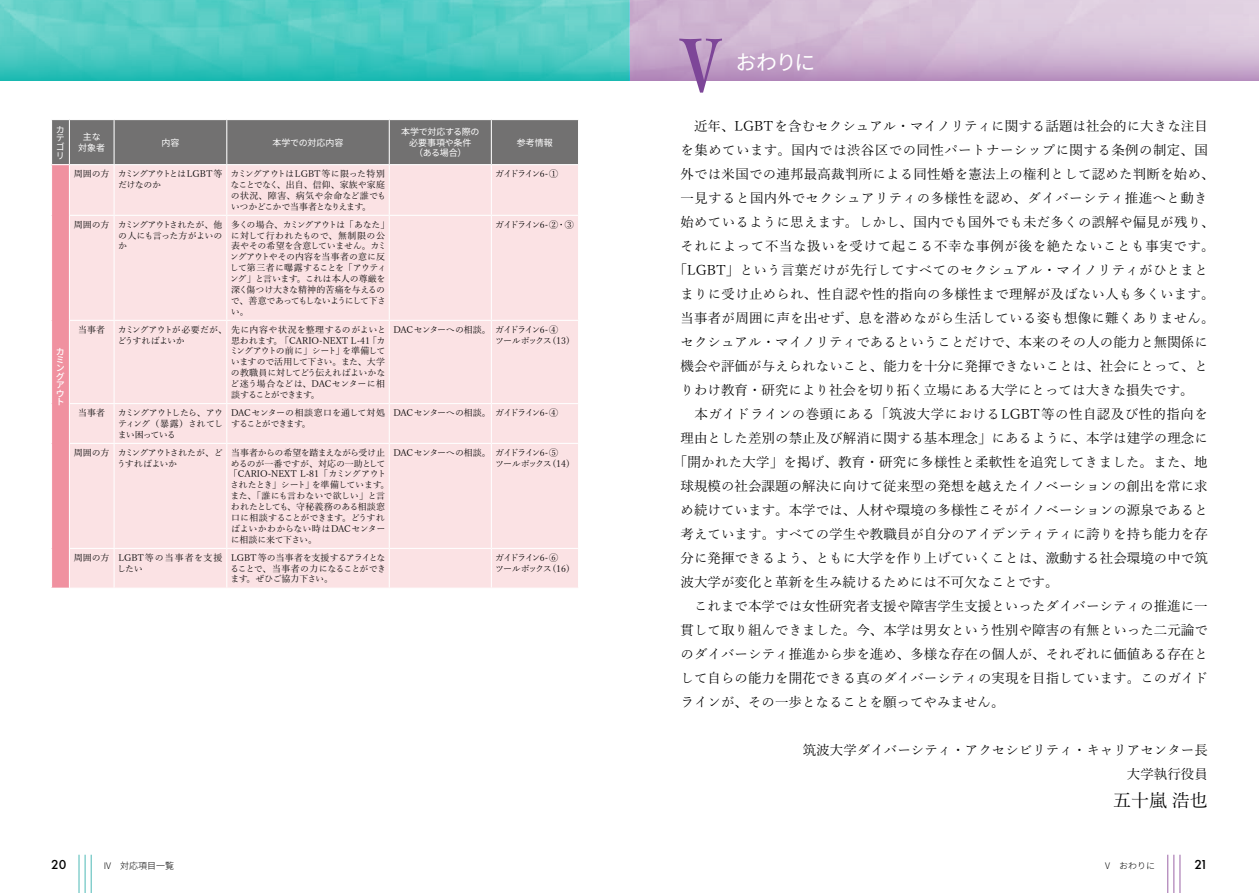
<style>
.page{position:relative;width:1259px;height:893px;background:#fff}
.page>*{position:absolute;margin:0;border:0;box-sizing:border-box;transform-origin:0 0}
.t1{font:condensed 75px "Mauritius";color:#7d4698}
.t2{font:21px "Source Han Sans JP";color:#fff}
.t3{font:18px "Yu Min Pr 6 N";color:#000}
.t4{font:13.5px/24px "Yu Min Pr 6 N";color:#000;text-align:right}
.t5{font:13.5px "Yu Min Pr 6 N";letter-spacing:.03em;color:#000}
.t6{font:13.5px "Yu Min Pr 6 N";letter-spacing:.02em;color:#000}
.t7{font:13.5px "Yu Min Pr 6 N";letter-spacing:.045em;color:#000}
.t8{font:500 13.5px "Futura PT";color:#000}
.t9{font:9px/10.8px "Yu Min Pr 6 N";letter-spacing:-.045em;color:#000}
.t10{font:9px/10.8px "Yu Min Pr 6 N";letter-spacing:-.015em;color:#000}
.t11{font:9px/10.8px "Yu Min Pr 6 N";letter-spacing:-.085em;color:#000}
.t12{font:9px/10.8px "Yu Min Pr 6 N";letter-spacing:-.075em;color:#000;text-align:center}
.t13{font:9px/8.7px "Source Han Sans JP";color:#fff;text-align:justify}
.t14{font:9px/10.8px "Source Han Sans JP";letter-spacing:-.03em;color:#fff;text-align:center}
.t15{font:9px "Yu Min Pr 6 N";letter-spacing:-.175em;color:#000}
.t16{font:9px/10.8px "Yu Min Pr 6 N";letter-spacing:-.15em;color:#000}
.t17{font:9px/10.8px "Yu Min Pr 6 N";letter-spacing:.02em;color:#000}
.t18{font:300 9px "Source Han Sans JP";color:#000}
.t19{font:500 9px/8.4px "Source Han Sans JP";color:#fff}
</style>
<div class="page">
<hr style="left:1167px;top:855px;width:1px;height:38px;background:#a675b0">
<hr style="left:1173px;top:855px;width:1px;height:38px;background:#a675b0">
<hr style="left:1179px;top:855px;width:1px;height:38px;background:#a675b0">
<hr style="left:78px;top:855px;width:2px;height:38px;background:#61c1be">
<hr style="left:85px;top:855px;width:1px;height:38px;background:#61c1be">
<hr style="left:91px;top:855px;width:1px;height:38px;background:#61c1be">
<div style="left:52px;top:165px;width:17px;height:423px;background:#f091a0"></div>
<div style="left:70px;top:165px;width:508px;height:423px;background:#fbe2e4"></div>
<div style="left:51px;top:119px;width:527px;height:46px;background:#727171"></div>
<hr style="left:69px;top:164px;width:45px;height:1px;background:#fff">
<hr style="left:114px;top:164px;width:113px;height:1px;background:#fff">
<hr style="left:227px;top:164px;width:162px;height:1px;background:#fff">
<hr style="left:389px;top:164px;width:102px;height:1px;background:#fff">
<hr style="left:491px;top:164px;width:88px;height:1px;background:#fff">
<hr style="left:114px;top:165px;width:1px;height:50px;background:#fff">
<hr style="left:226px;top:165px;width:1px;height:50px;background:#fff">
<hr style="left:389px;top:165px;width:1px;height:50px;background:#fff">
<hr style="left:491px;top:165px;width:1px;height:50px;background:#fff">
<hr style="left:69px;top:215px;width:45px;height:1px;background:#fff">
<hr style="left:114px;top:215px;width:113px;height:1px;background:#fff">
<hr style="left:114px;top:216px;width:1px;height:104px;background:#fff">
<hr style="left:227px;top:215px;width:162px;height:1px;background:#fff">
<hr style="left:226px;top:216px;width:1px;height:104px;background:#fff">
<hr style="left:389px;top:215px;width:102px;height:1px;background:#fff">
<hr style="left:389px;top:216px;width:1px;height:104px;background:#fff">
<hr style="left:491px;top:215px;width:88px;height:1px;background:#fff">
<hr style="left:491px;top:216px;width:1px;height:104px;background:#fff">
<hr style="left:69px;top:320px;width:45px;height:1px;background:#fff">
<hr style="left:114px;top:320px;width:113px;height:1px;background:#fff">
<hr style="left:114px;top:321px;width:1px;height:82px;background:#fff">
<hr style="left:227px;top:320px;width:162px;height:1px;background:#fff">
<hr style="left:226px;top:321px;width:1px;height:82px;background:#fff">
<hr style="left:389px;top:320px;width:102px;height:1px;background:#fff">
<hr style="left:389px;top:321px;width:1px;height:82px;background:#fff">
<hr style="left:491px;top:320px;width:88px;height:1px;background:#fff">
<hr style="left:491px;top:321px;width:1px;height:82px;background:#fff">
<hr style="left:69px;top:403px;width:45px;height:1px;background:#fff">
<hr style="left:114px;top:403px;width:113px;height:1px;background:#fff">
<hr style="left:114px;top:404px;width:1px;height:39px;background:#fff">
<hr style="left:227px;top:403px;width:162px;height:1px;background:#fff">
<hr style="left:226px;top:404px;width:1px;height:39px;background:#fff">
<hr style="left:389px;top:403px;width:102px;height:1px;background:#fff">
<hr style="left:389px;top:404px;width:1px;height:39px;background:#fff">
<hr style="left:491px;top:403px;width:88px;height:1px;background:#fff">
<hr style="left:491px;top:404px;width:1px;height:39px;background:#fff">
<hr style="left:69px;top:443px;width:45px;height:1px;background:#fff">
<hr style="left:114px;top:443px;width:113px;height:1px;background:#fff">
<hr style="left:114px;top:444px;width:1px;height:104px;background:#fff">
<hr style="left:227px;top:443px;width:162px;height:1px;background:#fff">
<hr style="left:226px;top:444px;width:1px;height:104px;background:#fff">
<hr style="left:389px;top:443px;width:102px;height:1px;background:#fff">
<hr style="left:389px;top:444px;width:1px;height:104px;background:#fff">
<hr style="left:491px;top:443px;width:88px;height:1px;background:#fff">
<hr style="left:491px;top:444px;width:1px;height:104px;background:#fff">
<hr style="left:69px;top:548px;width:45px;height:1px;background:#fff">
<hr style="left:114px;top:548px;width:113px;height:1px;background:#fff">
<hr style="left:114px;top:549px;width:1px;height:39px;background:#fff">
<hr style="left:227px;top:548px;width:162px;height:1px;background:#fff">
<hr style="left:226px;top:549px;width:1px;height:39px;background:#fff">
<hr style="left:389px;top:548px;width:102px;height:1px;background:#fff">
<hr style="left:389px;top:549px;width:1px;height:39px;background:#fff">
<hr style="left:491px;top:548px;width:88px;height:1px;background:#fff">
<hr style="left:491px;top:549px;width:1px;height:39px;background:#fff">
<svg style="left:0;top:0;width:629px;height:81px;background:#4cc9c1"></svg>
<svg style="left:629px;top:0;width:630px;height:81px;background:#ceb6d2"></svg>
<p class="t13" style="left:56px;top:125px;width:10px">カテゴリ</p>
<p class="t13" style="left:78px;top:132px;width:28px;line-height:10.8px;text-align:center">主な対象者</p>
<p class="t13" style="left:161px;top:138px;width:19px">内容</p>
<p class="t13" style="left:272px;top:138px;width:72px">本学での対応内容</p>
<p class="t14" style="left:401px;top:126px;width:80px">本学で対応する際の必要事項や条件<br>（ある場合）</p>
<p class="t13" style="left:517px;top:138px;width:37px">参考情報</p>
<p class="t19" style="left:56px;top:347px;width:10px">カミングアウト</p>
<p class="t9" style="left:118px;top:167px;width:106px;text-indent:-44px">周囲の方 カミングアウトとはLGBT等だけなのか</p>
<p class="t10" style="left:230px;top:167px;width:157px">カミングアウトはLGBT等に限った特別なことでなく、出自、信仰、家族や家庭の状況、障害、病気や余命など誰でもいつかどこかで当事者となりえます。</p>
<p class="t15" style="left:495px;top:165px;width:65px">ガイドライン6- ①</p>
<p class="t9" style="left:118px;top:218px;width:106px;text-align:justify;text-indent:-44px">周囲の方 カミングアウトされたが、他の人にも言った方がよいのか</p>
<p class="t9" style="left:230px;top:218px;width:161px">多くの場合、カミングアウトは「あなた」に対して行われたもので、無制限の公表やその希望を含意していません。カミングアウトやその内容を当事者の意に反して第三者に曝露することを「アウティング」と言います。これは本人の尊厳を深く傷つけ大きな精神的苦痛を与えるので、善意であってもしないようにして下さい。</p>
<p class="t15" style="left:495px;top:216px;width:80px">ガイドライン6-②・③</p>
<p class="t9" style="left:78px;top:323px;width:29px">当事者</p>
<p class="t10" style="left:118px;top:323px;width:270px">カミングアウトが必要だが、先に内容や状況を整理するのがよいとどうすればよいか</p>
<p class="t11" style="left:495px;top:323px;width:76px;text-indent:-101px">DACセンターへの相談。ガイドライン6-④<br>ツールボックス(13)</p>
<p class="t9" style="left:229px;top:334px;width:158px;text-align:justify">思われます。「CARIO-NEXT L-41 「カミングアウトの前に」シート」を準備していますので活用して下さい。また、大学の教職員に対してどう伝えればよいかなど迷う場合などは、DACセンターに相談することができます。</p>
<p class="t9" style="left:78px;top:406px;width:28px">当事者</p>
<p class="t9" style="left:118px;top:406px;width:107px;text-align:justify">カミングアウトしたら、アウティング（暴露）されてしまい困っている</p>
<p class="t9" style="left:231px;top:406px;width:155px">DACセンターの相談窓口を通して対処することができます。</p>
<p class="t11" style="left:393px;top:406px;width:166px">DACセンターへの相談。ガイドライン6-④</p>
<p class="t12" style="left:74px;top:446px;width:150px">周囲の方 カミングアウトされたが、どうすればよいか</p>
<p class="t9" style="left:229px;top:446px;width:162px">当事者からの希望を踏まえながら受け止めるのが一番ですが、対応の一助として「CARIO-NEXT L-81「カミングアウトされたとき」シート」を準備しています。また、「誰にも言わないで欲しい」と言われたとしても、守秘義務のある相談窓口に相談することができます。どうすればよいかわからない時はDACセンターに相談に来て下さい。</p>
<p class="t11" style="left:495px;top:446px;width:76px;text-indent:-101px">DACセンターへの相談。ガイドライン6-⑤<br>ツールボックス(14)</p>
<p class="t17" style="left:117px;top:551px;width:107px;text-indent:-43px">周囲の方 LGBT等の当事者を支援したい</p>
<p class="t9" style="left:230px;top:551px;width:158px;text-align:justify">LGBT等の当事者を支援するアライとなることで、当事者の力になることができます。ぜひご協力下さい。</p>
<p class="t16" style="left:495px;top:551px;width:76px">ガイドライン6- ⑥<br>ツールボックス(16)</p>
<h1 class="t1" style="left:680px;top:18px;width:43px">V</h1>
<h2 class="t2" style="left:735px;top:50px;width:81px">おわりに</h2>
<p class="t4" style="left:680px;top:113px;width:529px">　近年、LGBTを含むセクシュアル・マイノリティに関する話題は社会的に大きな注目</p>
<p class="t5" style="left:680px;top:137px;width:529px">を集めています。国内では渋谷区での同性パートナーシップに関する条例の制定、国</p>
<p class="t4" style="left:680px;top:161px;width:535px">外では米国での連邦最高裁判所による同性婚を憲法上の権利として認めた判断を始め、</p>
<p class="t5" style="left:680px;top:186px;width:529px">一見すると国内外でセクシュアリティの多様性を認め、ダイバーシティ推進へと動き</p>
<p class="t4" style="left:680px;top:209px;width:536px">始めているように思えます。しかし、国内でも国外でも未だ多くの誤解や偏見が残り、</p>
<p class="t7" style="left:680px;top:234px;width:535px">それによって不当な扱いを受けて起こる不幸な事例が後を絶たないことも事実です。</p>
<p class="t6" style="left:674px;top:258px;width:535px">「LGBT」という言葉だけが先行してすべてのセクシュアル・マイノリティがひとまと</p>
<p class="t4" style="left:680px;top:281px;width:535px">まりに受け止められ、性自認や性的指向の多様性まで理解が及ばない人も多くいます。</p>
<p class="t4" style="left:680px;top:305px;width:535px">当事者が周囲に声を出せず、息を潜めながら生活している姿も想像に難くありません。</p>
<p class="t4" style="left:680px;top:329px;width:529px">セクシュアル・マイノリティであるということだけで、本来のその人の能力と無関係に</p>
<p class="t4" style="left:680px;top:353px;width:529px">機会や評価が与えられないこと、能力を十分に発揮できないことは、社会にとって、と</p>
<p class="t4" style="left:680px;top:377px;width:515px">りわけ教育・研究により社会を切り拓く立場にある大学にとっては大きな損失です。</p>
<p class="t5" style="left:680px;top:402px;width:529px">　本ガイドラインの巻頭にある「筑波大学におけるLGBT等の性自認及び性的指向を</p>
<p class="t4" style="left:680px;top:425px;width:529px">理由とした差別の禁止及び解消に関する基本理念」にあるように、本学は建学の理念に</p>
<p class="t4" style="left:674px;top:449px;width:535px">「開かれた大学」を掲げ、教育・研究に多様性と柔軟性を追究してきました。また、地</p>
<p class="t4" style="left:680px;top:473px;width:529px">球規模の社会課題の解決に向けて従来型の発想を越えたイノベーションの創出を常に求</p>
<p class="t4" style="left:680px;top:497px;width:529px">め続けています。本学では、人材や環境の多様性こそがイノベーションの源泉であると</p>
<p class="t4" style="left:680px;top:521px;width:529px">考えています。すべての学生や教職員が自分のアイデンティティに誇りを持ち能力を存</p>
<p class="t4" style="left:680px;top:545px;width:529px">分に発揮できるよう、ともに大学を作り上げていくことは、激動する社会環境の中で筑</p>
<p class="t4" style="left:680px;top:569px;width:380px">波大学が変化と革新を生み続けるためには不可欠なことです。</p>
<p class="t4" style="left:680px;top:593px;width:529px">　これまで本学では女性研究者支援や障害学生支援といったダイバーシティの推進に一</p>
<p class="t4" style="left:680px;top:617px;width:529px">貫して取り組んできました。今、本学は男女という性別や障害の有無といった二元論で</p>
<p class="t4" style="left:680px;top:641px;width:529px">のダイバーシティ推進から歩を進め、多様な存在の個人が、それぞれに価値ある存在と</p>
<p class="t4" style="left:680px;top:665px;width:529px">して自らの能力を開花できる真のダイバーシティの実現を目指しています。このガイド</p>
<p class="t4" style="left:680px;top:689px;width:326px">ラインが、その一歩となることを願ってやみません。</p>
<p class="t4" style="left:803px;top:737px;width:406px">筑波大学ダイバーシティ・アクセシビリティ・キャリアセンター長大学執行役員</p>
<h3 class="t3" style="left:1113px;top:784px;width:96px">五十嵐 浩也</h3>
<p class="t8" style="left:51px;top:857px;width:17px">20</p>
<p class="t18" style="left:104px;top:861px;width:72px">IV　対応項目一覧</p>
<p class="t18" style="left:1105px;top:861px;width:51px">V　おわりに</p>
<p class="t8" style="left:1194px;top:857px;width:15px">21</p>
</div>
